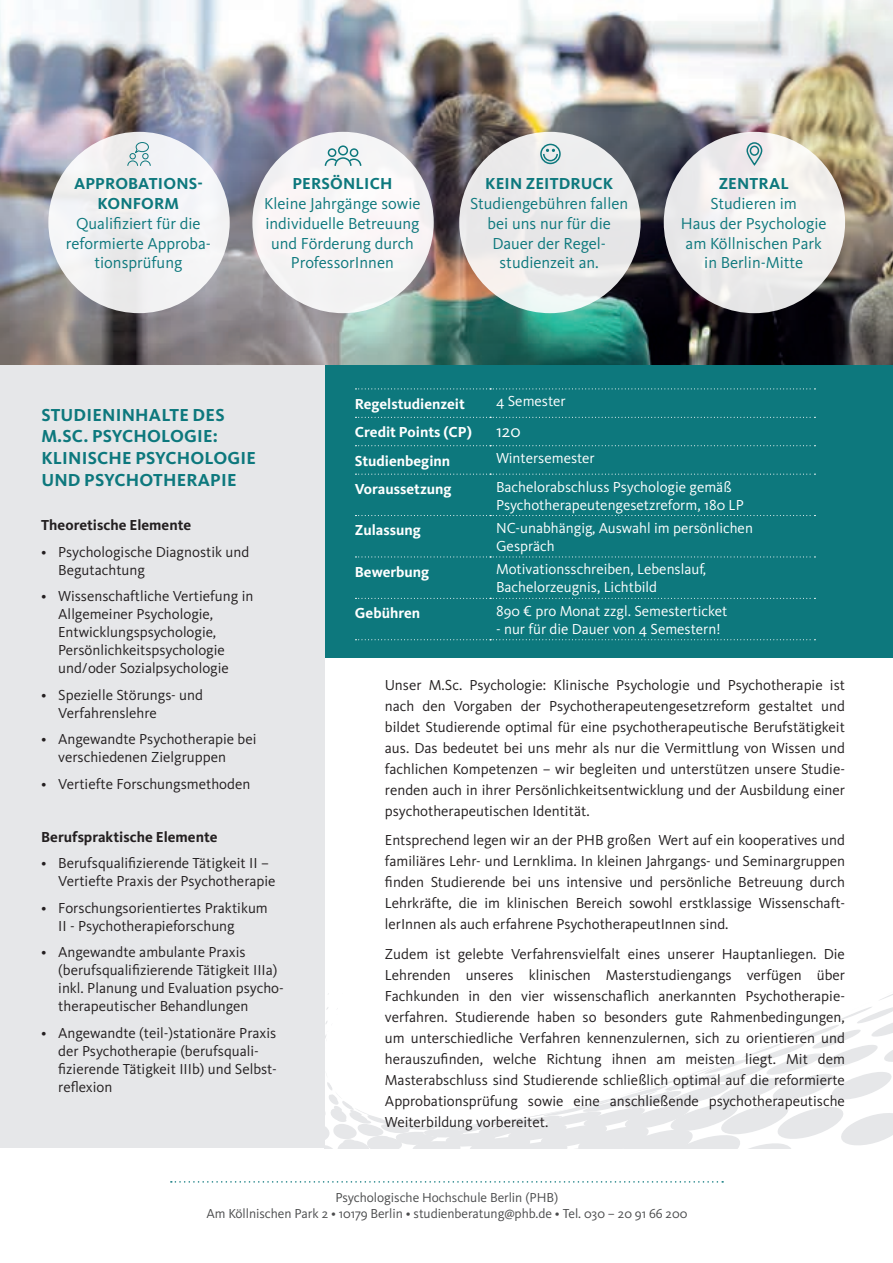
<style>
.page{position:relative;width:893px;height:1263px;background:#fff}
.page>*{position:absolute;margin:0;border:0;box-sizing:border-box;transform-origin:0 0}
.t1{font:700 18px/21.6px "Kievit OT";letter-spacing:.01em;color:#0d787d}
.t2{font:18px "Kievit OT";color:#fff}
.t3{font:16.5px/19.8px "Kievit OT";color:#0d787d;text-align:center}
.t4{font:700 16.5px/19.8px "Kievit OT";letter-spacing:.01em;color:#0d787d;text-align:center}
.t5{font:15px/21px "Kievit OT";color:#231f20}
.t6{font:15px/18px "Kievit OT";color:#fff}
.t7{font:700 15px "Kievit OT";color:#fff}
.t8{font:700 15px "Kievit OT";color:#231f20}
.t9{font:13.5px/16.2px "Kievit OT";letter-spacing:-.005em;color:#4b4c4d;text-align:center}
</style>
<div class="page">
<svg style="left:171px;top:1181px;width:552px;height:1px"></svg>
<svg style="left:324px;top:988px;width:569px;height:161px"></svg>
<img style="left:0;top:0;width:893px;height:366px">
<div style="left:324px;top:366px;width:569px;height:292px;background:#0d787d"></div>
<div style="left:0;top:366px;width:324px;height:782px;background:#e6e7e9"></div>
<svg style="left:355px;top:388px;width:460px;height:1px"></svg>
<svg style="left:355px;top:417px;width:460px;height:1px"></svg>
<svg style="left:355px;top:445px;width:460px;height:1px"></svg>
<svg style="left:355px;top:474px;width:460px;height:1px"></svg>
<svg style="left:355px;top:515px;width:460px;height:1px"></svg>
<svg style="left:355px;top:556px;width:460px;height:1px"></svg>
<svg style="left:355px;top:598px;width:460px;height:1px"></svg>
<svg style="left:355px;top:639px;width:460px;height:1px"></svg>
<div style="left:664px;top:132px;width:181px;height:181px;background:#f0eeee;border-radius:50%"></div>
<svg style="left:746px;top:142px;width:17px;height:24px"></svg>
<div style="left:750px;top:146px;width:9px;height:10px;border:2px solid #0d787d;border-radius:50%"></div>
<div style="left:252px;top:132px;width:182px;height:181px;background:#f7f5f6;border-radius:50%"></div>
<div style="left:328px;top:148px;width:8px;height:9px;border:2px solid #0d787d;border-radius:50%"></div>
<div style="left:350px;top:148px;width:8px;height:9px;border:2px solid #0d787d;border-radius:50%"></div>
<div style="left:338px;top:145px;width:10px;height:11px;border:2px solid #0d787d;border-radius:50%"></div>
<svg style="left:324px;top:157px;width:38px;height:9px"></svg>
<div style="left:459px;top:132px;width:182px;height:181px;background:linear-gradient(to bottom,#ebe9ea,#eaedec);border-radius:50%"></div>
<svg style="left:539px;top:143px;width:22px;height:22px"></svg>
<div style="left:48px;top:132px;width:182px;height:181px;background:#f2f2f4;border-radius:50%"></div>
<svg style="left:127px;top:142px;width:24px;height:25px"></svg>
<p class="t4" style="left:74px;top:174px;width:130px">APPROBATIONS-<br>KONFORM</p>
<p class="t3" style="left:66px;top:214px;width:147px">Qualifiziert für die reformierte Approba&shy;tionsprüfung</p>
<p class="t4" style="left:292px;top:174px;width:102px">PERSÖNLICH</p>
<p class="t3" style="left:264px;top:194px;width:158px">Kleine Jahrgänge sowie individuelle Betreuung und Förderung durch<br>ProfessorInnen</p>
<p class="t4" style="left:485px;top:174px;width:130px">KEIN ZEITDRUCK</p>
<p class="t3" style="left:470px;top:194px;width:159px">Studiengebühren fallen bei uns nur für die<br>Dauer der Regel&shy;studienzeit an.</p>
<p class="t4" style="left:719px;top:174px;width:72px">ZENTRAL</p>
<p class="t3" style="left:681px;top:194px;width:147px">Studieren im<br>Haus der Psychologie am Köllnischen Park in Berlin-Mitte</p>
<p class="t1" style="left:41px;top:404px;width:216px">STUDIENINHALTE DES<br>M.SC. PSYCHOLOGIE:<br>KLINISCHE PSYCHOLOGIE<br>UND PSYCHOTHERAPIE</p>
<p class="t8" style="left:41px;top:516px;width:152px">Theoretische Elemente</p>
<p class="t5" style="left:58px;top:543px;width:192px;line-height:18px;text-indent:-17px">• Psychologische Diagnostik und<br>Begutachtung</p>
<p class="t5" style="left:58px;top:587px;width:197px;line-height:18px;text-indent:-17px">• Wissenschaftliche Vertiefung in<br>Allgemeiner Psychologie,<br>Entwicklungspsychologie,<br>Persönlichkeitspsychologie und/oder Sozialpsychologie</p>
<p class="t5" style="left:58px;top:686px;width:146px;line-height:18px;text-indent:-17px">• Spezielle Störungs- und<br>Verfahrenslehre</p>
<p class="t5" style="left:58px;top:730px;width:200px;line-height:18px;text-indent:-17px">• Angewandte Psychotherapie bei verschiedenen Zielgruppen</p>
<p class="t5" style="left:41px;top:773px;width:211px">• Vertiefte Forschungsmethoden</p>
<p class="t8" style="left:41px;top:828px;width:178px">Berufspraktische Elemente</p>
<p class="t5" style="left:58px;top:854px;width:219px;line-height:18px;text-indent:-17px">• Berufsqualifizierende Tätigkeit II –<br>Vertiefte Praxis der Psychotherapie</p>
<p class="t5" style="left:58px;top:899px;width:211px;line-height:18px;text-indent:-17px">• Forschungsorientiertes Praktikum<br>II - Psychotherapieforschung</p>
<p class="t5" style="left:58px;top:943px;width:227px;line-height:18px;text-indent:-17px">• Angewandte ambulante Praxis (berufsqualifizierende Tätigkeit IIIa) inkl. Planung und Evaluation psycho&shy;therapeutischer Behandlungen</p>
<p class="t5" style="left:58px;top:1024px;width:220px;line-height:18px;text-indent:-17px">• Angewandte (teil-)stationäre Praxis der Psychotherapie (berufsquali&shy;fizierende Tätigkeit IIIb) und Selbst&shy;reflexion</p>
<p class="t7" style="left:355px;top:395px;width:112px">Regelstudienzeit</p>
<p class="t6" style="left:496px;top:392px;width:71px">4 Semester</p>
<p class="t7" style="left:355px;top:423px;width:119px">Credit Points (CP)</p>
<p class="t2" style="left:496px;top:421px;width:26px">120</p>
<p class="t7" style="left:355px;top:452px;width:97px">Studienbeginn</p>
<p class="t6" style="left:496px;top:449px;width:100px">Wintersemester</p>
<p class="t7" style="left:355px;top:480px;width:98px">Voraussetzung</p>
<p class="t6" style="left:496px;top:478px;width:249px">Bachelorabschluss Psychologie gemäß<br>Psychotherapeutengesetzreform, 180 LP</p>
<p class="t7" style="left:355px;top:522px;width:67px">Zulassung</p>
<p class="t6" style="left:496px;top:519px;width:258px">NC-unabhängig, Auswahl im persönlichen<br>Gespräch</p>
<p class="t7" style="left:355px;top:563px;width:76px">Bewerbung</p>
<p class="t6" style="left:496px;top:561px;width:212px">Motivationsschreiben, Lebenslauf,<br>Bachelorzeugnis, Lichtbild</p>
<p class="t7" style="left:355px;top:604px;width:67px">Gebühren</p>
<p class="t6" style="left:496px;top:602px;width:233px">890 € pro Monat zzgl. Semesterticket</p>
<p class="t6" style="left:496px;top:620px;width:226px">- nur für die Dauer von 4 Semestern!</p>
<p class="t5" style="left:385px;top:674px;width:462px;text-align:justify">Unser M.Sc. Psychologie: Klinische Psychologie und Psychotherapie ist nach den Vorgaben der Psychotherapeutengesetzreform gestaltet und bildet Studierende optimal für eine psychotherapeutische Berufstätigkeit aus. Das bedeutet bei uns mehr als nur die Vermittlung von Wissen und fachlichen Kompetenzen – wir begleiten und unterstützen unsere Studie&shy;renden auch in ihrer Persönlichkeitsentwicklung und der Ausbildung einer psychotherapeutischen Identität.</p>
<p class="t5" style="left:385px;top:830px;width:462px;text-align:justify">Entsprechend legen wir an der PHB großen Wert auf ein kooperatives und familiäres Lehr- und Lernklima. In kleinen Jahrgangs- und Seminargruppen finden Studierende bei uns intensive und persönliche Betreuung durch Lehrkräfte, die im klinischen Bereich sowohl erstklassige Wissenschaft&shy;lerInnen als auch erfahrene PsychotherapeutInnen sind.</p>
<p class="t5" style="left:385px;top:943px;width:462px;text-align:justify">Zudem ist gelebte Verfahrensvielfalt eines unserer Hauptanliegen. Die Lehrenden unseres klinischen Masterstudiengangs verfügen über Fachkunden in den vier wissenschaflich anerkannten Psychotherapie&shy;verfahren. Studierende haben so besonders gute Rahmenbedingungen, um unterschiedliche Verfahren kennenzulernen, sich zu orientieren und herauszufinden, welche Richtung ihnen am meisten liegt. Mit dem Masterabschluss sind Studierende schließlich optimal auf die reformierte Approbationsprüfung sowie eine anschließende psychotherapeutische Weiterbildung vorbereitet.</p>
<p class="t9" style="left:206px;top:1190px;width:482px">Psychologische Hochschule Berlin (PHB)<br>Am Köllnischen Park 2 • 10179 Berlin • studienberatung@phb.de • Tel. 030 – 20 91 66 200</p>
</div>
